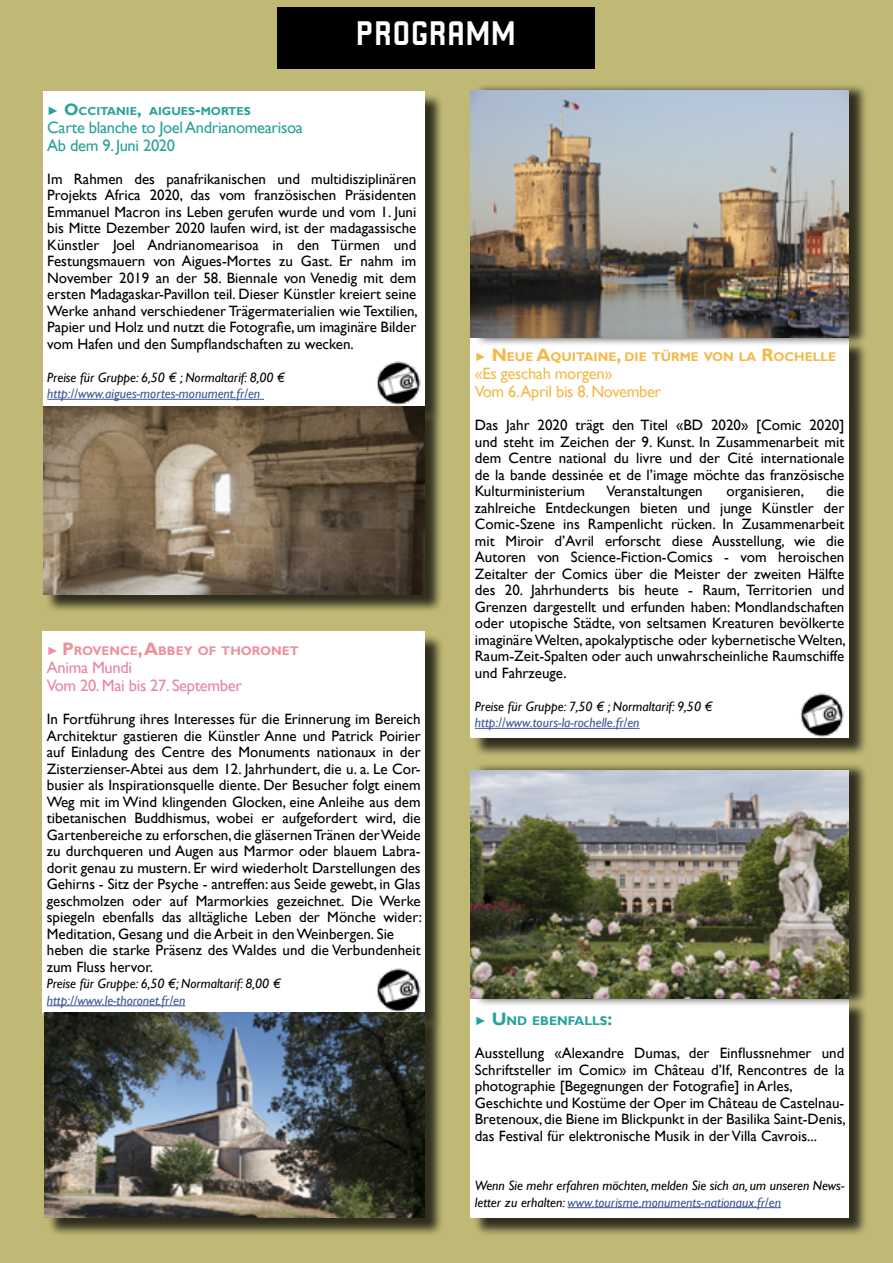
<style>
.page{position:relative;width:893px;height:1263px;background:#fff}
.page>*{position:absolute;margin:0;border:0;box-sizing:border-box;transform-origin:0 0}
.t1{font:36px "Robust CMN";letter-spacing:-.01em;color:#fff}
.t2{font:16.5px/18px "Gill Sans";letter-spacing:-.02em;color:#29a29a}
.t3{font:16.5px/18px "Gill Sans";letter-spacing:-.02em;color:#f3ba4b}
.t4{font:16.5px/18px "Gill Sans";letter-spacing:-.02em;color:#e8879e}
.t5{font:15px/16.5px "Gill Sans";color:#000;text-align:justify}
.t6{font:italic 13.5px/16.5px "Gill Sans";color:#000}
.t7{font:italic 13.5px "Gill Sans";color:#3b5696}
.t8{font:700 12.6px "Gill Sans";color:#f3ba4b}
.t9{font:700 12.6px "Gill Sans";color:#eb929f}
.t10{font:700 12.6px "Gill Sans";color:#29a29a}
.t11{font:700 11.55px "Gill Sans";color:#29a29a}
.s1{font-family:"Arial";font-weight:400;font-size:12px}
.s2{font-size:16.5px}
.s3{font-size:18px}
.s4{color:#3b5696}
</style>
<div class="page">
<div style="left:1px;top:0;width:892px;height:1263px;background:#c0b976"></div>
<div style="left:45px;top:634px;width:399px;height:397px;background:#000;opacity:.75"></div>
<div style="left:43px;top:631px;width:382px;height:382px;background:#fff"></div>
<hr style="left:47px;top:1005px;width:138px;height:1px;background:#3b5696">
<div style="left:473px;top:340px;width:395px;height:417px;background:#000;opacity:.75"></div>
<div style="left:471px;top:338px;width:378px;height:400px;background:#fff"></div>
<hr style="left:475px;top:728px;width:165px;height:1px;background:#3b5696">
<div style="left:46px;top:94px;width:397px;height:331px;background:#000;opacity:.75"></div>
<div style="left:43px;top:91px;width:382px;height:315px;background:#fff"></div>
<hr style="left:47px;top:399px;width:217px;height:1px;background:#3b5696">
<div style="left:46px;top:409px;width:397px;height:204px;background:#000;opacity:.75"></div>
<img style="left:43px;top:406px;width:382px;height:188px">
<div style="left:473px;top:83px;width:395px;height:263px;background:#000;opacity:.75"></div>
<img style="left:471px;top:91px;width:378px;height:247px">
<div style="left:47px;top:1015px;width:396px;height:221px;background:#000;opacity:.75"></div>
<img style="left:45px;top:1013px;width:380px;height:204px">
<div style="left:277px;top:7px;width:318px;height:61px;background:#000"></div>
<div style="left:473px;top:1001px;width:395px;height:236px;background:#000;opacity:.75"></div>
<div style="left:471px;top:999px;width:378px;height:218px;background:#fff"></div>
<hr style="left:567px;top:1207px;width:214px;height:1px;background:#3b5696">
<div style="left:473px;top:763px;width:395px;height:244px;background:#000;opacity:.75"></div>
<img style="left:471px;top:771px;width:378px;height:228px">
<img style="left:801px;top:693px;width:43px;height:44px">
<img style="left:374px;top:968px;width:50px;height:45px">
<img style="left:377px;top:361px;width:44px;height:44px">
<h1 class="t1" style="left:355px;top:14px;width:162px">PROGRAMM</h1>
<p class="t11" style="left:47px;top:104px;width:205px"><span class="s1">►</span> <span class="s2">O</span>CCITANIE<span class="s2">,</span> AIGUES<span class="s2">-</span>MORTES</p>
<p class="t2" style="left:47px;top:118px;width:257px">Carte blanche to Joel Andrianomearisoa<br>Ab dem 9. Juni 2020</p>
<p class="t5" style="left:47px;top:171px;width:372px">Im Rahmen des panafrikanischen und multidisziplinären Projekts Africa 2020, das vom französischen Präsidenten Emmanuel Macron ins Leben gerufen wurde und vom 1. Juni bis Mitte Dezember 2020 laufen wird, ist der madagassische Künstler Joel Andrianomearisoa in den Türmen und Festungsmauern von Aigues-Mortes zu Gast. Er nahm im November 2019 an der 58. Biennale von Venedig mit dem ersten Madagaskar-Pavillon teil. Dieser Künstler kreiert seine Werke anhand verschiedener Trägermaterialien wie Textilien, Papier und Holz und nutzt die Fotografie, um imaginäre Bilder vom Hafen und den Sumpflandschaften zu wecken.</p>
<p class="t6" style="left:47px;top:369px;width:239px">Preise für Gruppe: 6,50 € ; Normaltarif: 8,00 €</p>
<p class="t7" style="left:47px;top:386px;width:215px">http://www.aigues-mortes-monument.fr/en</p>
<p class="t9" style="left:47px;top:643px;width:254px"><span class="s1">►</span> <span class="s3">P</span>ROVENCE<span class="s3">, A</span>BBEY OF THORONET</p>
<p class="t4" style="left:47px;top:659px;width:197px">Anima Mundi<br>Vom 20. Mai bis 27. September</p>
<p class="t5" style="left:47px;top:711px;width:377px;text-align:left">In Fortführung ihres Interesses für die Erinnerung im Bereich Architektur gastieren die Künstler Anne und Patrick Poirier auf Einladung des Centre des Monuments nationaux in der Zisterzienser-Abtei aus dem 12. Jahrhundert, die u. a. Le Cor&shy;busier als Inspirationsquelle diente. Der Besucher folgt einem Weg mit im Wind klingenden Glocken, eine Anleihe aus dem tibetanischen Buddhismus, wobei er aufgefordert wird, die Gartenbereiche zu erforschen, die gläsernen Tränen der Weide zu durchqueren und Augen aus Marmor oder blauem Labra&shy;dorit genau zu mustern. Er wird wiederholt Darstellungen des Gehirns - Sitz der Psyche - antreffen: aus Seide gewebt, in Glas geschmolzen oder auf Marmorkies gezeichnet. Die Werke spiegeln ebenfalls das alltägliche Leben der Mönche wider:<br>Meditation, Gesang und die Arbeit in den Weinbergen. Sie heben die starke Präsenz des Waldes und die Verbundenheit zum Fluss hervor.</p>
<p class="t6" style="left:47px;top:976px;width:235px">Preise für Gruppe: 6,50 €; Normaltarif: 8,00 €</p>
<p class="t7" style="left:47px;top:992px;width:140px">http://www.le-thoronet.fr/en</p>
<p class="t8" style="left:475px;top:349px;width:363px"><span class="s1">►</span> <span class="s3">N</span> EUE <span class="s3">A</span>QUITAINE<span class="s3">,</span> DIE TÜRME VON LA <span class="s3">R</span>OCHELLE</p>
<p class="t3" style="left:475px;top:365px;width:188px">«Es geschah morgen»<br>Vom 6.April bis 8. November</p>
<p class="t5" style="left:475px;top:417px;width:371px">Das Jahr 2020 trägt den Titel «BD 2020» [Comic 2020] und steht im Zeichen der 9. Kunst. In Zusammenarbeit mit dem Centre national du livre und der Cité internationale de la bande dessinée et de l’image möchte das französische Kulturministerium</p>
<p class="t5" style="left:475px;top:483px;width:372px;text-indent:351px">die zahlreiche Entdeckungen bieten und junge Künstler der Comic-Szene ins Rampenlicht rücken. In Zusammenarbeit mit Miroir d’Avril erforscht diese Ausstellung, wie die Autoren von Science-Fiction-Comics - vom heroischen Zeitalter der Comics über die Meister der zweiten Hälfte des 20. Jahrhunderts bis heute - Raum, Territorien und Grenzen dargestellt und erfunden haben: Mondlandschaften oder utopische Städte, von seltsamen Kreaturen bevölkerte imaginäre Welten, apokalyptische oder kybernetische Welten, Raum-Zeit-Spalten oder auch unwahrscheinliche Raumschiffe und Fahrzeuge.</p>
<p class="t6" style="left:475px;top:698px;width:239px">Preise für Gruppe: 7,50 € ; Normaltarif: 9,50 €</p>
<p class="t7" style="left:475px;top:715px;width:166px">http://www.tours-la-rochelle.fr/en</p>
<p class="t5" style="left:607px;top:483px;width:98px">Veranstaltungen</p>
<p class="t5" style="left:726px;top:483px;width:79px">organisieren,</p>
<p class="t10" style="left:475px;top:1013px;width:139px"><span class="s1">►</span> <span class="s3">U</span> ND EBENFALLS<span class="s3">:</span></p>
<p class="t5" style="left:475px;top:1045px;width:372px;text-align:left">Ausstellung «Alexandre Dumas, der Einflussnehmer und Schriftsteller im Comic» im Château d’If, Rencontres de la photographie [Begegnungen der Fotografie] in Arles, Geschichte und Kostüme der Oper im Château de Castelnau-Bretenoux, die Biene im Blickpunkt in der Basilika Saint-Denis, das Festival für elektronische Musik in der Villa Cavrois...</p>
<p class="t6" style="left:475px;top:1177px;width:371px">Wenn Sie mehr erfahren möchten, melden Sie sich an, um unseren News&shy;letter zu erhalten: <span class="s4">www.tourisme.monuments-nationaux.fr/en</span></p>
</div>
